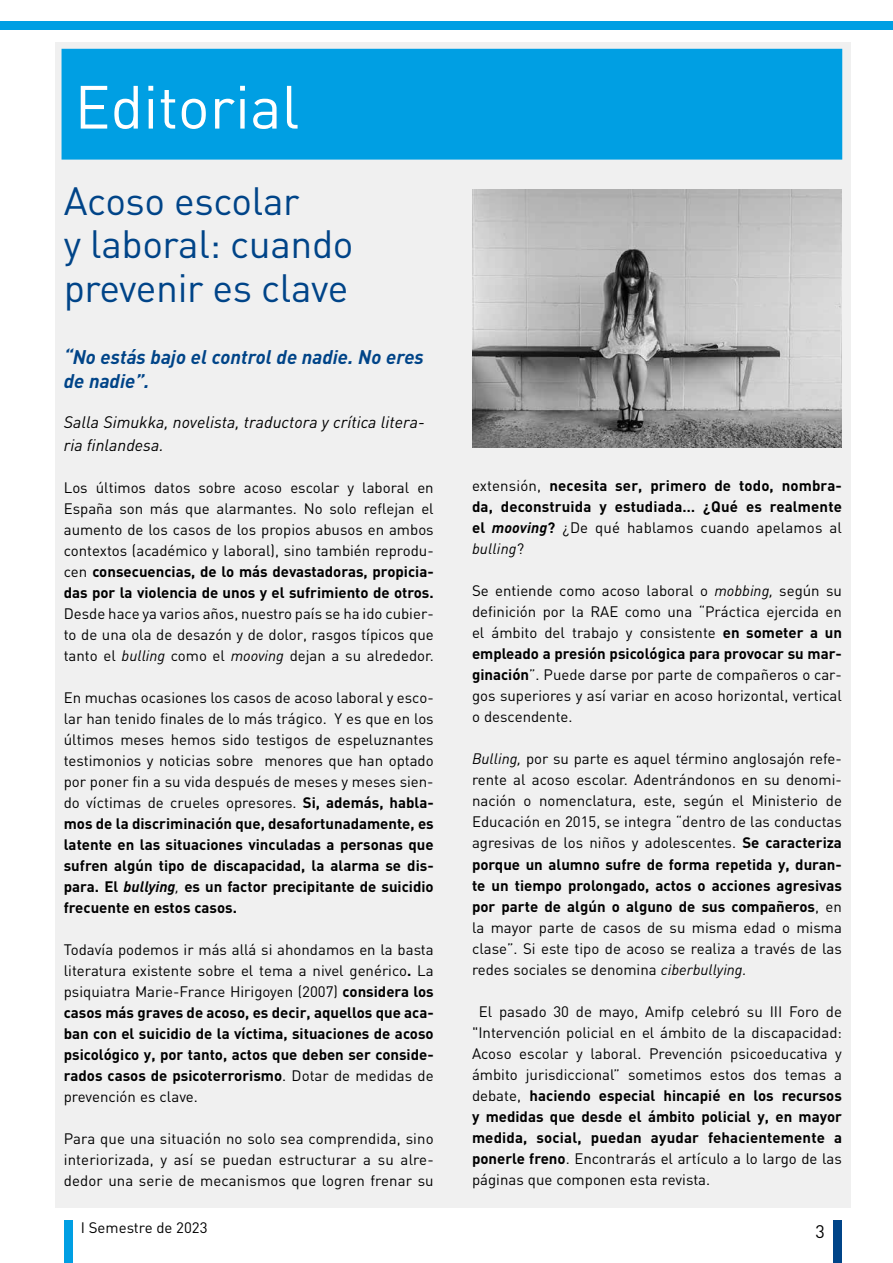
<style>
.page{position:relative;width:893px;height:1263px;background:#fff}
.page>*{position:absolute;margin:0;border:0;box-sizing:border-box;transform-origin:0 0}
.t1{font:60px "DIN";color:#fff}
.t2{font:39px/43.5px "DIN";letter-spacing:-.01em;color:#048}
.t3{font:italic 700 19.5px/24px "DIN";color:#048}
.t4{font:18px "DIN";color:#000}
.t5{font:italic 16.5px/22.5px "DIN";color:#000}
.t6{font:15px/21px "DIN";color:#000;text-align:justify}
.t7{font:700 15px/21px "DIN";color:#000;text-align:justify}
.s1{font-weight:700}
.s2{font-style:italic}
.s3{font-weight:700;font-style:italic}
.s4{font-weight:400}
.s5{font-weight:400;font-style:italic}
</style>
<div class="page">
<div style="left:833px;top:1220px;width:9px;height:43px;background:#048"></div>
<div style="left:64px;top:1220px;width:8px;height:43px;background:#009fe3"></div>
<div style="left:0;top:21px;width:893px;height:9px;background:#009fe3"></div>
<div style="left:55px;top:43px;width:795px;height:1165px;background:#f0f0f0"></div>
<div style="left:64px;top:51px;width:776px;height:106px;background:#009fe3"></div>
<div style="left:62px;top:49px;width:780px;height:111px;border:4px solid #009fe3"></div>
<img style="left:472px;top:189px;width:370px;height:258px">
<h1 class="t1" style="left:75px;top:69px;width:226px">Editorial</h1>
<h2 class="t2" style="left:64px;top:178px;width:291px">Acoso escolar<br>y laboral: cuando prevenir es clave</h2>
<h3 class="t3" style="left:64px;top:344px;width:362px">“No estás bajo el control de nadie. No eres de nadie”.</h3>
<p class="t5" style="left:64px;top:411px;width:362px">Salla Simukka, novelista, traductora y crítica litera&shy;ria finlandesa.</p>
<p class="t6" style="left:64px;top:476px;width:371px">Los últimos datos sobre acoso escolar y laboral en España son más que alarmantes. No solo reflejan el aumento de los casos de los propios abusos en ambos contextos (académico y laboral), sino también reprodu&shy;cen <span class="s1">consecuencias, de lo más devastadoras, propicia&shy;das por la violencia de unos y el sufrimiento de otros.</span></p>
<p class="t6" style="left:64px;top:602px;width:371px">Desde hace ya varios años, nuestro país se ha ido cubier&shy;to de una ola de desazón y de dolor, rasgos típicos que tanto el <span class="s2">bulling</span> como el <span class="s2">mooving</span> dejan a su alrededor.</p>
<p class="t6" style="left:64px;top:686px;width:371px">En muchas ocasiones los casos de acoso laboral y esco&shy;lar han tenido finales de lo más trágico. Y es que en los últimos meses hemos sido testigos de espeluznantes testimonios y noticias sobre menores que han optado por poner fin a su vida después de meses y meses sien&shy;do víctimas de crueles opresores. <span class="s1">Si, además, habla&shy;mos de la discriminación que, desafortunadamente, es latente en las situaciones vinculadas a personas que sufren algún tipo de discapacidad, la alarma se dis&shy;para. El</span> <span class="s3">bullying</span><span class="s2">,</span> <span class="s1">es un factor precipitante de suicidio frecuente en estos casos.</span></p>
<p class="t7" style="left:64px;top:938px;width:371px"><span class="s4">Todavía podemos ir más allá si ahondamos en la basta literatura existente sobre el tema a nivel genérico</span>. <span class="s4">La psiquiatra Marie-France Hirigoyen (2007)</span> considera los casos más graves de acoso, es decir, aquellos que aca&shy;ban con el suicidio de la víctima, situaciones de acoso psicológico y, por tanto, actos que deben ser conside&shy;rados casos de psicoterrorismo<span class="s4">. Dotar de medidas de prevención es clave.</span></p>
<p class="t6" style="left:64px;top:1127px;width:371px">Para que una situación no solo sea comprendida, sino interiorizada, y así se puedan estructurar a su alre&shy;dedor una serie de mecanismos que logren frenar su</p>
<p class="t6" style="left:81px;top:1216px;width:128px">I Semestre de 2023</p>
<p class="t7" style="left:472px;top:475px;width:371px"><span class="s4">extensión,</span> necesita ser, primero de todo, nombra&shy;da, deconstruida y estudiada… ¿Qué es realmente el <span class="s2">mooving</span>? <span class="s4">¿De qué hablamos cuando apelamos al </span><span class="s5">bulling</span><span class="s4">?</span></p>
<p class="t6" style="left:472px;top:580px;width:371px">Se entiende como acoso laboral o <span class="s2">mobbing,</span> según su definición por la RAE como una “Práctica ejercida en el ámbito del trabajo y consistente <span class="s1">en someter a un empleado a presión psicológica para provocar su mar&shy;ginación</span>”. Puede darse por parte de compañeros o car&shy;gos superiores y así variar en acoso horizontal, vertical o descendente.</p>
<p class="t6" style="left:472px;top:748px;width:371px"><span class="s2">Bulling,</span> por su parte es aquel término anglosajón refe&shy;rente al acoso escolar. Adentrándonos en su denomi&shy;nación o nomenclatura, este, según el Ministerio de Educación en 2015, se integra “dentro de las conductas agresivas de los niños y adolescentes. <span class="s1">Se caracteriza porque un alumno sufre de forma repetida y, duran&shy;te un tiempo prolongado, actos o acciones agresivas por parte de algún o alguno de sus compañeros</span>, en la mayor parte de casos de su misma edad o misma clase”. Si este tipo de acoso se realiza a través de las redes sociales se denomina <span class="s2">ciberbullying.</span></p>
<p class="t6" style="left:472px;top:1000px;width:372px;text-indent:7px">El pasado 30 de mayo, Amifp celebró su III Foro de "Intervención policial en el ámbito de la discapacidad:<br>Acoso escolar y laboral. Prevención psicoeducativa y ámbito jurisdiccional” sometimos estos dos temas a debate, <span class="s1">haciendo especial hincapié en los recursos y medidas que desde el ámbito policial y, en mayor medida, social, puedan ayudar fehacientemente a ponerle freno</span>. Encontrarás el artículo a lo largo de las páginas que componen esta revista.</p>
<p class="t4" style="left:815px;top:1220px;width:11px">3</p>
</div>
